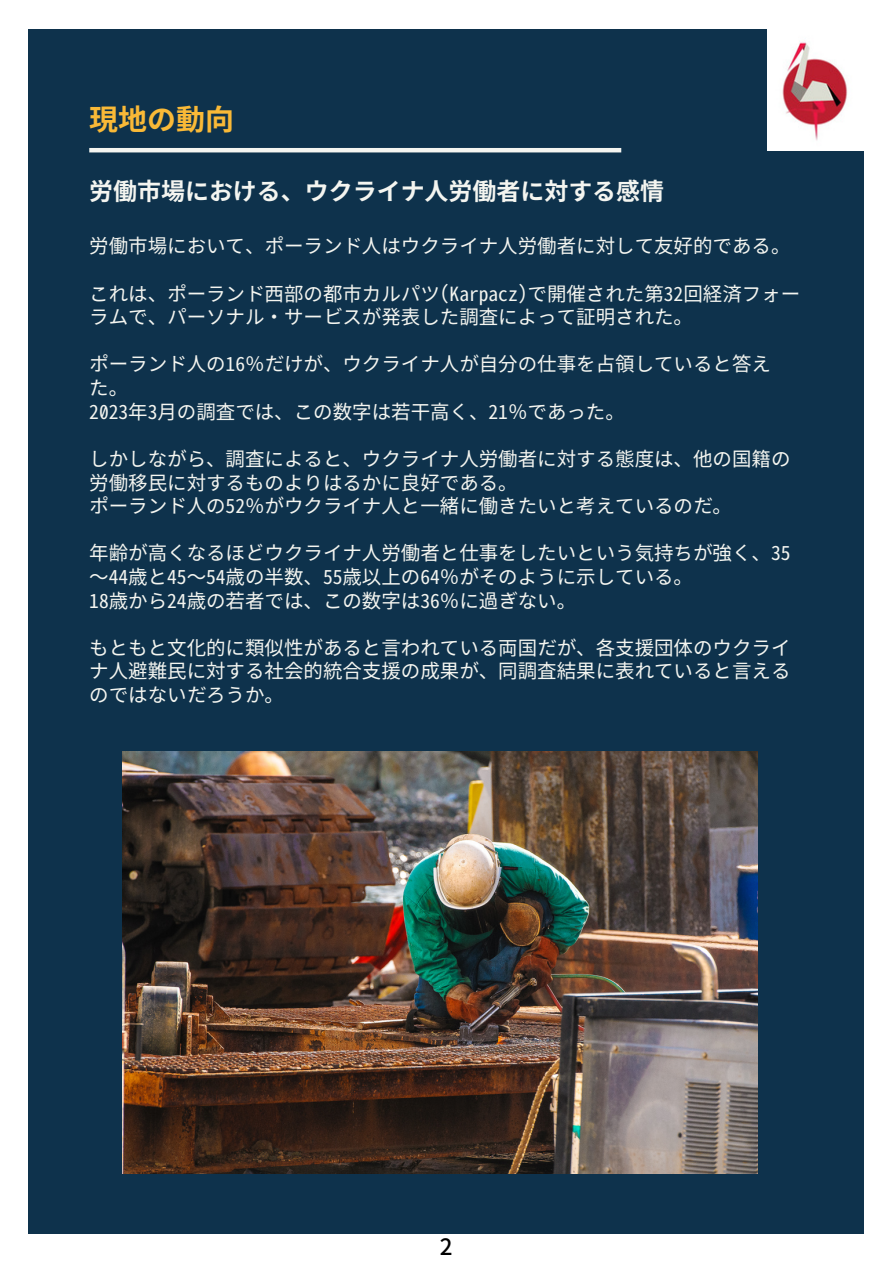
<style>
.page{position:relative;width:893px;height:1264px;background:#fff}
.page>*{position:absolute;margin:0;border:0;box-sizing:border-box;transform-origin:0 0}
.t1{font:28.95px "Gen Ei Gothic M B";color:#f9b937}
.t2{font:24px "Gen Ei Gothic M B";color:#f4f5f0}
.t3{font:500 22.5px "Noto Sans JP";color:#000}
.t4{font:19.5px/23.5px "Gen Ei Gothic M R";color:#f4f5f0}
</style>
<div class="page">
<div style="left:28px;top:29px;width:836px;height:1204px;background:#0e324c"></div>
<img style="left:767px;top:29px;width:96px;height:121px">
<hr style="left:89px;top:148px;width:532px;height:4px;background:#f4f5f0">
<img style="left:122px;top:751px;width:635px;height:422px">
<p class="t1" style="left:89px;top:101px;width:146px">現地の動向</p>
<p class="t2" style="left:89px;top:176px;width:576px">労働市場における、ウクライナ人労働者に対する感情</p>
<p class="t4" style="left:89px;top:235px;width:702px">労働市場において、ポーランド人はウクライナ人労働者に対して友好的である。</p>
<p class="t4" style="left:89px;top:283px;width:712px">これは、ポーランド西部の都市カルパツ(Karpacz)で開催された第32回経済フォーラムで、パーソナル・サービスが発表した調査によって証明された。</p>
<p class="t4" style="left:89px;top:353px;width:683px">ポーランド人の16％だけが、ウクライナ人が自分の仕事を占領していると答えた。</p>
<p class="t4" style="left:89px;top:401px;width:537px">2023年3月の調査では、この数字は若干高く、21％であった。</p>
<p class="t4" style="left:89px;top:448px;width:702px">しかしながら、調査によると、ウクライナ人労働者に対する態度は、他の国籍の労働移民に対するものよりはるかに良好である。</p>
<p class="t4" style="left:89px;top:495px;width:644px">ポーランド人の52％がウクライナ人と一緒に働きたいと考えているのだ。</p>
<p class="t4" style="left:89px;top:542px;width:702px">年齢が高くなるほどウクライナ人労働者と仕事をしたいという気持ちが強く、35～44歳と45～54歳の半数、55歳以上の64％がそのように示している。</p>
<p class="t4" style="left:89px;top:590px;width:488px">18歳から24歳の若者では、この数字は36％に過ぎない。</p>
<p class="t4" style="left:89px;top:637px;width:702px;text-align:justify">もともと文化的に類似性があると言われている両国だが、各支援団体のウクライナ人避難民に対する社会的統合支援の成果が、同調査結果に表れていると言えるのではないだろうか。</p>
<p class="t3" style="left:439px;top:1229px;width:14px">2</p>
</div>
